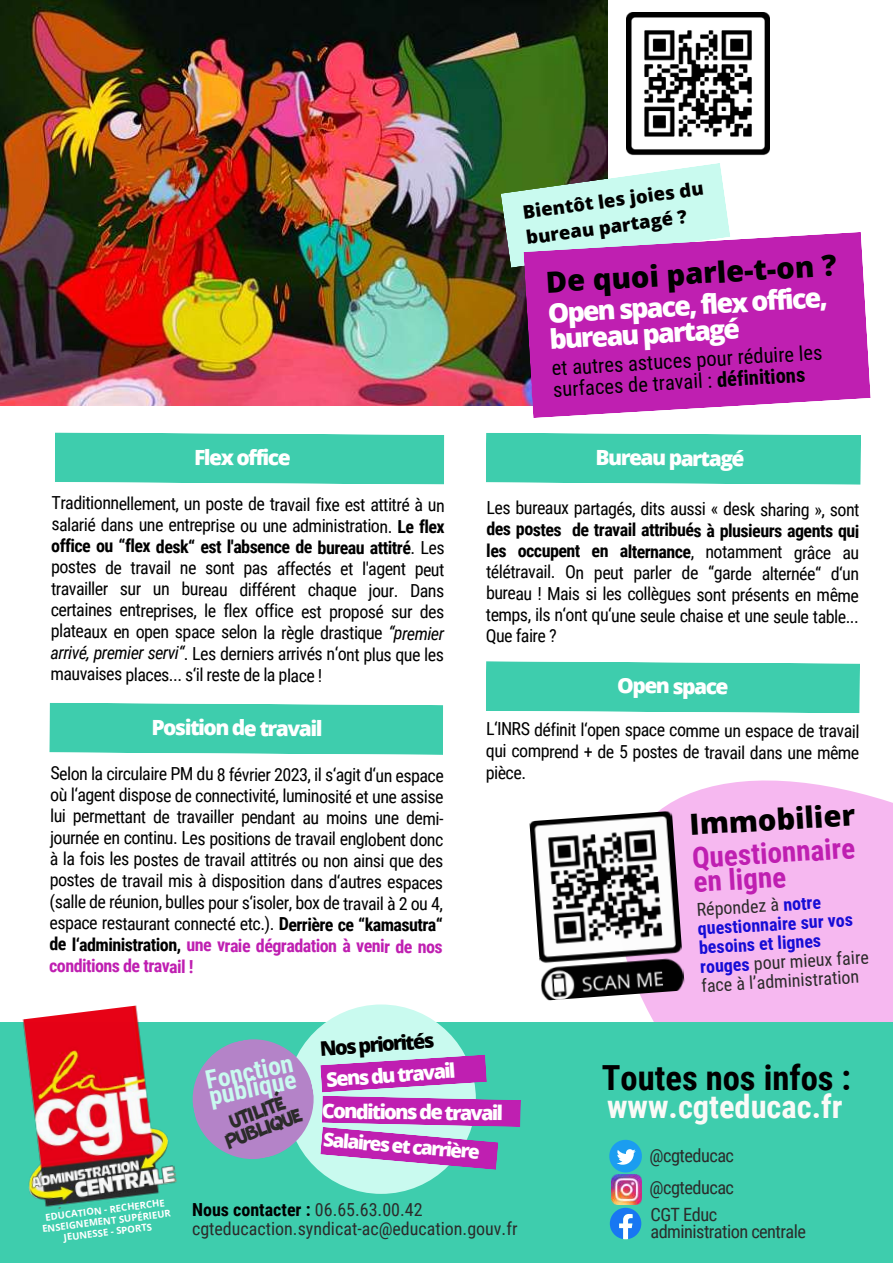
<style>
.page{position:relative;width:893px;height:1264px;background:#fff}
.page>*{position:absolute;margin:0;border:0;box-sizing:border-box;transform-origin:0 0}
.t1{font:700 34.5px "Roboto Condensed";color:#000}
.t2{font:700 32.4px "Roboto Condensed";color:#fafaf7}
.t3{font:800 29.1px "Open Sans";color:#000}
.t4{font:700 29.1px/24.9px "Roboto Condensed";color:#bf1fb1}
.t5{font:27.15px "GUERRILLA";color:#2b2b2a}
.t6{font:800 27px/26.2px "Open Sans";color:#fff}
.t7{font:700 25.5px "Roboto Condensed";color:#c9faef}
.t8{font:800 21px "Open Sans";letter-spacing:-.08em;color:#fff}
.t9{font:20.55px/21.8px "Roboto Condensed";color:#000}
.t10{font:800 20.1px "Open Sans";color:#fff}
.t11{font:800 20.1px "Open Sans";color:#000}
.t12{font:800 19.2px "Open Sans";color:#fff}
.t13{font:800 18.45px/25.8px "Open Sans";color:#000}
.t14{font:18.3px/16.8px "Roboto Condensed";letter-spacing:-.03em;color:#2b2b2a}
.t15{font:18px/21.5px "Roboto Condensed";letter-spacing:-.035em;color:#000;text-align:justify}
.t16{font:700 18px/19px "Roboto Condensed";color:#160cd6}
.t17{font:18px/19px "Roboto Condensed";color:#2b2b2a}
.t18{font:700 18px "Roboto Condensed";letter-spacing:-.035em;color:#bf1fb1}
.t19{font:700 9.6px/11.1px "Open Sans";color:#fff;text-align:center}
.s1{font-weight:700}
.s2{font-style:italic}
.s3{font-weight:700;color:#bf1fb1}
.s4{font-weight:400;color:#2b2b2a}
.s5{font-weight:700;color:#000}
</style>
<div class="page">
<div style="left:642px;top:780px;width:250px;height:242px;background:#f6b8f0"></div>
<div style="left:0;top:1022px;width:892px;height:240px;background:#3ecdad"></div>
<div style="left:286px;top:1004px;width:190px;height:189px;background:#c9faef;border-radius:50%"></div>
<svg style="left:192px;top:1033px;width:329px;height:136px"></svg>
<svg style="left:609px;top:1139px;width:33px;height:33px"></svg>
<svg style="left:609px;top:1207px;width:32px;height:32px"></svg>
<img style="left:611px;top:1174px;width:30px;height:30px">
<img style="left:0;top:0;width:607px;height:406px">
<svg style="left:500px;top:163px;width:230px;height:105px;background:#b3dcca"></svg>
<img style="left:626px;top:12px;width:143px;height:144px">
<svg style="left:523px;top:232px;width:347px;height:186px;background:#c239b8"></svg>
<img style="left:22px;top:1005px;width:155px;height:204px">
<img style="left:529px;top:810px;width:156px;height:190px">
<div style="left:486px;top:661px;width:373px;height:52px;background:#3ecdad"></div>
<div style="left:486px;top:433px;width:375px;height:52px;background:#3ecdad"></div>
<div style="left:55px;top:432px;width:389px;height:52px;background:#3ecdad"></div>
<div style="left:49px;top:703px;width:394px;height:52px;background:#3ecdad"></div>
<p class="t13" style="left:521px;top:199px;width:184px;rotate:-8deg">Bientôt les joies du bureau partagé ?</p>
<h3 class="t3" style="left:544px;top:260px;width:292px;rotate:-3deg">De quoi parle-t-on ?</h3>
<h3 class="t6" style="left:547px;top:299px;width:281px;rotate:-3deg">Open space, flex office, bureau partagé</h3>
<p class="t9" style="left:551px;top:356px;width:272px;rotate:-3deg">et autres astuces pour réduire les surfaces de travail : <span class="s1">définitions</span></p>
<p class="t8" style="left:194px;top:443px;width:98px">Flex office</p>
<p class="t8" style="left:595px;top:443px;width:151px">Bureau partagé</p>
<p class="t15" style="left:50px;top:493px;width:396px">Traditionnellement, un poste de travail fixe est attitré à un salarié dans une entreprise ou une administration. <span class="s1">Le flex office ou “flex desk“ est l'absence de bureau attitré</span>. Les postes de travail ne sont pas affectés et l'agent peut travailler sur un bureau différent chaque jour. Dans certaines entreprises, le flex office est proposé sur des plateaux en open space selon la règle drastique <span class="s2">“premier arrivé, premier servi“</span>. Les derniers arrivés n‘ont plus que les mauvaises places... s‘il reste de la place !</p>
<p class="t8" style="left:151px;top:713px;width:173px">Position de travail</p>
<p class="t15" style="left:49px;top:763px;width:396px">Selon la circulaire PM du 8 février 2023, il s‘agit d‘un espace où l‘agent dispose de connectivité, luminosité et une assise lui permettant de travailler pendant au moins une demi&shy;journée en continu. Les positions de travail englobent donc à la fois les postes de travail attitrés ou non ainsi que des postes de travail mis à disposition dans d‘autres espaces (salle de réunion, bulles pour s‘isoler, box de travail à 2 ou 4, espace restaurant connecté etc.). <span class="s1">Derrière ce “kamasutra“ de l‘administration,</span> <span class="s3">une vraie dégradation à venir de nos</span></p>
<p class="t18" style="left:49px;top:955px;width:146px">conditions de travail !</p>
<p class="t15" style="left:486px;top:498px;width:374px">Les bureaux partagés, dits aussi « desk sharing », sont</p>
<p class="t15" style="left:485px;top:519px;width:375px"><span class="s1">des postes de travail attribués à plusieurs agents qui les occupent en alternance</span>, notamment grâce au télétravail. On peut parler de “garde alternée“ d‘un bureau ! Mais si les collègues sont présents en même temps, ils n‘ont qu‘une seule chaise et une seule table...<br>Que faire ?</p>
<p class="t8" style="left:617px;top:671px;width:113px">Open space</p>
<p class="t15" style="left:485px;top:719px;width:375px">L‘INRS définit l‘open space comme un espace de travail qui comprend + de 5 postes de travail dans une même pièce.</p>
<h3 class="t3" style="left:688px;top:803px;width:167px;rotate:-3deg">Immobilier</h3>
<h3 class="t4" style="left:691px;top:844px;width:165px;rotate:-3deg">Questionnaire en ligne</h3>
<p class="t16" style="left:696px;top:899px;width:171px;rotate:-3deg"><span class="s4">Répondez à</span> notre questionnaire sur vos besoins et lignes rouges <span class="s4">pour mieux faire face à l’administration</span></p>
<p class="t19" style="left:40px;top:1211px;width:131px;rotate:-7deg">EDUCATION - RECHERCHE<br>ENSEIGNEMENT SUPÉRIEUR<br>JEUNESSE - SPORTS</p>
<h3 class="t7" style="left:203px;top:1065px;width:90px;rotate:-11deg">Fonction</h3>
<h3 class="t7" style="left:206px;top:1081px;width:90px;rotate:-11deg">publique</h3>
<h3 class="t5" style="left:223px;top:1104px;width:61px;rotate:-20deg">utilité</h3>
<h3 class="t5" style="left:218px;top:1124px;width:84px;rotate:-20deg">publique</h3>
<p class="t11" style="left:319px;top:1034px;width:116px;rotate:-4deg">Nos priorités</p>
<p class="t10" style="left:325px;top:1065px;width:131px;rotate:-4deg">Sens du travail</p>
<p class="t10" style="left:322px;top:1096px;width:183px;rotate:1deg">Conditions de travail</p>
<p class="t12" style="left:325px;top:1125px;width:158px;rotate:5deg">Salaires et carrière</p>
<h1 class="t1" style="left:602px;top:1057px;width:251px">Toutes nos infos :</h1>
<h2 class="t2" style="left:607px;top:1088px;width:237px">www.cgteducac.fr</h2>
<p class="t14" style="left:649px;top:1147px;width:86px">@cgteducac</p>
<p class="t14" style="left:649px;top:1179px;width:86px">@cgteducac</p>
<p class="t17" style="left:192px;top:1200px;width:327px"><span class="s5">Nous contacter :</span> 06.65.63.00.42 cgteducaction.syndicat-ac@education.gouv.fr</p>
<p class="t14" style="left:650px;top:1206px;width:157px">CGT Educ administration centrale</p>
</div>
